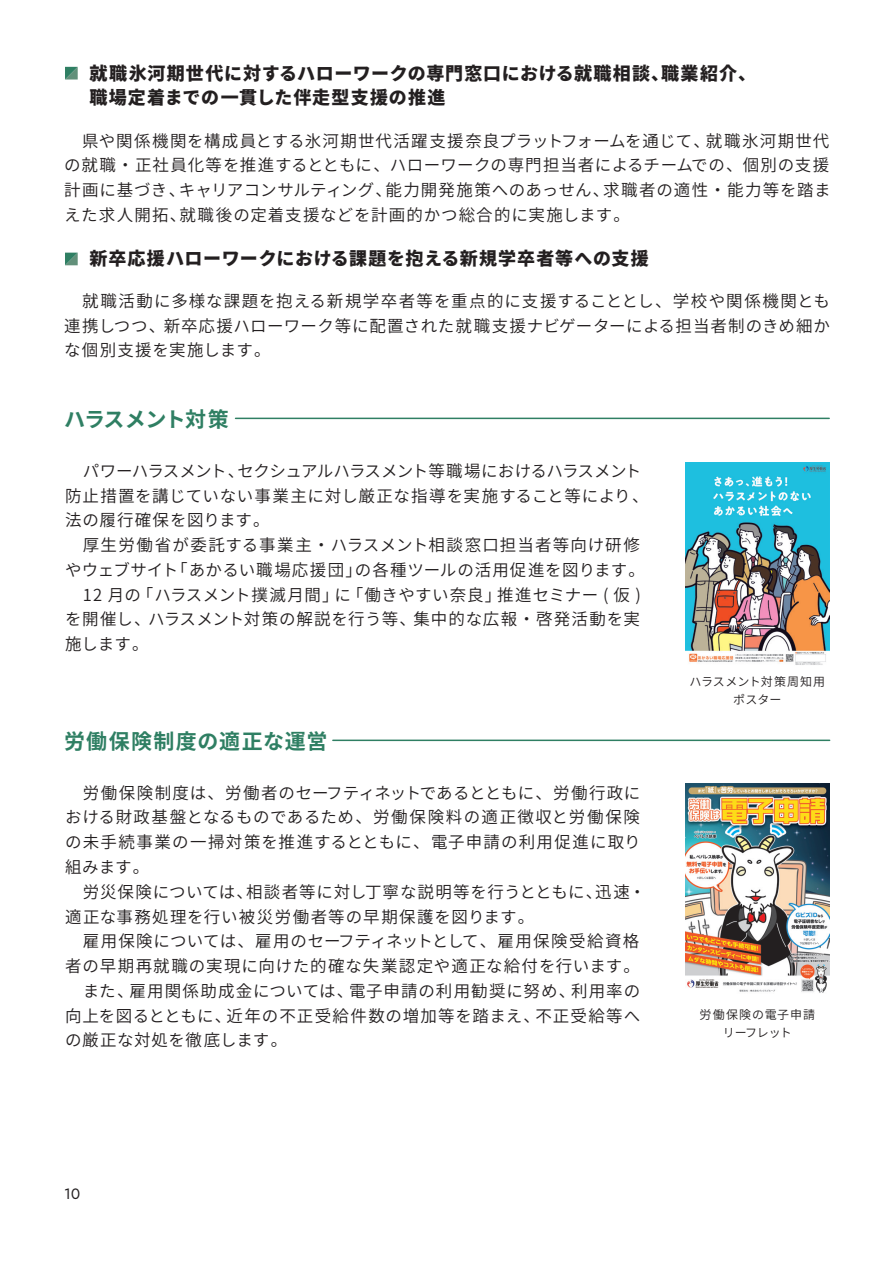
<style>
.page{position:relative;width:893px;height:1263px;background:#fff}
.page>*{position:absolute;margin:0;border:0;box-sizing:border-box;transform-origin:0 0}
.t1{font:700 21px "Gen Shin Gothic";letter-spacing:.055em;color:#2f7f63}
.t2{font:700 21px "Gen Shin Gothic";letter-spacing:-.02em;color:#2f7f63}
.t3{font:800 18px/24.8px "Gen Shin Gothic";letter-spacing:.045em;color:#231f20}
.t4{font:16.5px/24.8px "Gen Shin Gothic";letter-spacing:.05em;color:#231f20;text-align:justify}
.t5{font:16.5px/24.8px "Gen Shin Gothic";letter-spacing:.03em;color:#231f20}
.t6{font:15px "Jost";color:#231f20}
.t7{font:12px/18px "Gen Shin Gothic";letter-spacing:.055em;color:#231f20;text-align:center}
.t8{font:12px/18px "Gen Shin Gothic";letter-spacing:.01em;color:#231f20;text-align:center}
</style>
<div class="page">
<svg style="left:65px;top:67px;width:13px;height:13px"></svg>
<svg style="left:65px;top:253px;width:13px;height:12px"></svg>
<hr style="left:236px;top:418px;width:593px;height:1px;background:#2f7f63">
<hr style="left:333px;top:739px;width:497px;height:2px;background:#2f7f63">
<img style="left:685px;top:463px;width:145px;height:202px">
<img style="left:685px;top:783px;width:145px;height:210px">
<p class="t3" style="left:90px;top:60px;width:668px">就職氷河期世代に対するハローワークの専門窓口における就職相談、職業紹介、職場定着までの一貫した伴走型支援の推進</p>
<p class="t4" style="left:64px;top:128px;width:768px">　県や関係機関を構成員とする氷河期世代活躍支援奈良プラットフォームを通じて、就職氷河期世代の就職・正社員化等を推進するとともに、ハローワークの専門担当者によるチームでの、個別の支援計画に基づき、キャリアコンサルティング、能力開発施策へのあっせん、求職者の適性・能力等を踏まえた求人開拓、就職後の定着支援などを計画的かつ総合的に実施します。</p>
<p class="t3" style="left:90px;top:246px;width:561px">新卒応援ハローワークにおける課題を抱える新規学卒者等への支援</p>
<p class="t4" style="left:64px;top:288px;width:767px">　就職活動に多様な課題を抱える新規学卒者等を重点的に支援することとし、学校や関係機関とも連携しつつ、新卒応援ハローワーク等に配置された就職支援ナビゲーターによる担当者制のきめ細かな個別支援を実施します。</p>
<p class="t2" style="left:64px;top:403px;width:166px">ハラスメント対策</p>
<p class="t5" style="left:65px;top:458px;width:585px;text-indent:18px">パワーハラスメント、セクシュアルハラスメント等職場におけるハラスメント防止措置を講じていない事業主に対し厳正な指導を実施すること等により、法の履行確保を図ります。<br>　厚生労働省が委託する事業主・ハラスメント相談窓口担当者等向け研修やウェブサイト「あかるい職場応援団」の各種ツールの活用促進を図ります。　12 月の「ハラスメント撲滅月間」に「働きやすい奈良」推進セミナー ( 仮 )を開催し、ハラスメント対策の解説を行う等、集中的な広報・啓発活動を実施します。</p>
<p class="t1" style="left:64px;top:725px;width:265px">労働保険制度の適正な運営</p>
<p class="t4" style="left:65px;top:780px;width:582px;text-align:left">　労働保険制度は、労働者のセーフティネットであるとともに、労働行政における財政基盤となるものであるため、労働保険料の適正徴収と労働保険の未手続事業の一掃対策を推進するとともに、電子申請の利用促進に取り組みます。<br>　労災保険については、相談者等に対し丁寧な説明等を行うとともに、迅速・適正な事務処理を行い被災労働者等の早期保護を図ります。<br>　雇用保険については、雇用のセーフティネットとして、雇用保険受給資格者の早期再就職の実現に向けた的確な失業認定や適正な給付を行います。　また、雇用関係助成金については、電子申請の利用勧奨に努め、利用率の向上を図るとともに、近年の不正受給件数の増加等を踏まえ、不正受給等への厳正な対処を徹底します。</p>
<p class="t8" style="left:689px;top:673px;width:137px">ハラスメント対策周知用ポスター</p>
<p class="t7" style="left:700px;top:1005px;width:117px">労働保険の電子申請リーフレット</p>
<p class="t6" style="left:64px;top:1184px;width:17px">10</p>
</div>
